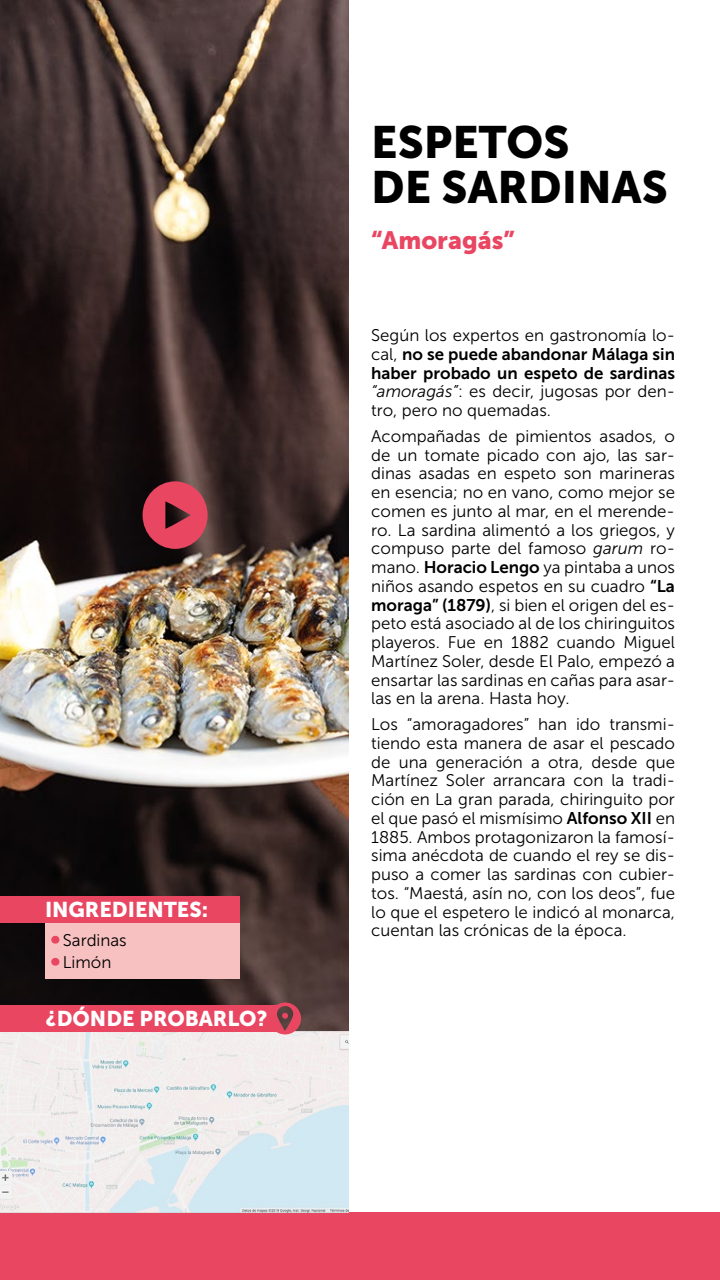
<style>
.page{position:relative;width:720px;height:1280px;background:#fff}
.page>*{position:absolute;margin:0;border:0;box-sizing:border-box;transform-origin:0 0}
.t1{font:45px/45px "Museo Sans 900";color:#000}
.t2{font:25px "Museo Sans 900";color:#e94662}
.t3{font:21.25px "Museo Sans 900";color:#fff}
.t4{font:16.88px/18.8px "Museo Sans 300";color:#000}
.t5{font:16.88px/18.8px "Museo Sans 700";color:#000}
.s1{font-family:"Museo Sans 300"}
.s2{font-style:italic}
.s3{font-family:"Museo Sans 700"}
</style>
<div class="page">
<div style="left:0;top:1212px;width:720px;height:68px;background:#e94662"></div>
<img style="left:0;top:0;width:349px;height:1212px">
<svg style="left:143px;top:481px;width:65px;height:68px;background:#b13c4f"></svg>
<div style="left:45px;top:922px;width:195px;height:57px;background:#f8c1c1"></div>
<div style="left:0;top:896px;width:240px;height:26px;background:#e94662"></div>
<div style="left:0;top:1005px;width:276px;height:27px;background:#e94662"></div>
<svg style="left:269px;top:1002px;width:32px;height:32px"></svg>
<div style="left:51px;top:936px;width:8px;height:8px;background:#e94662;border-radius:4px"></div>
<div style="left:51px;top:958px;width:8px;height:8px;background:#e94662;border-radius:4px"></div>
<p class="t3" style="left:45px;top:898px;width:165px">INGREDIENTES:</p>
<p class="t4" style="left:63px;top:929px;width:65px;line-height:22.2px">Sardinas<br>Limón</p>
<p class="t3" style="left:45px;top:1007px;width:224px">¿DÓNDE PROBARLO?</p>
<h1 class="t1" style="left:371px;top:119px;width:298px">ESPETOS<br>DE SARDINAS</h1>
<h2 class="t2" style="left:371px;top:226px;width:145px">“Amoragás”</h2>
<p class="t4" style="left:371px;top:326px;width:305px">Según los expertos en gastronomía lo-</p>
<p class="t5" style="left:371px;top:345px;width:305px"><span class="s1">cal,</span> no se puede abandonar Málaga sin haber probado un espeto de sardinas</p>
<p class="t4" style="left:371px;top:382px;width:305px"><span class="s2">“amoragás”</span>: es decir, jugosas por den&shy;tro, pero no quemadas.</p>
<p class="t4" style="left:371px;top:427px;width:305px;text-align:justify">Acompañadas de pimientos asados, o de un tomate picado con ajo, las sar&shy;dinas asadas en espeto son marineras en esencia; no en vano, como mejor se comen es junto al mar, en el merende&shy;ro. La sardina alimentó a los griegos, y compuso parte del famoso <span class="s2">garum</span> ro&shy;mano. <span class="s3">Horacio Lengo</span> ya pintaba a unos niños asando espetos en su cuadro <span class="s3">“La moraga” (1879)</span>, si bien el origen del es&shy;peto está asociado al de los chiringuitos playeros. Fue en 1882 cuando Miguel Martínez Soler, desde El Palo, empezó a ensartar las sardinas en cañas para asar&shy;las en la arena. Hasta hoy.</p>
<p class="t4" style="left:371px;top:715px;width:305px;text-align:justify">Los “amoragadores” han ido transmi&shy;tiendo esta manera de asar el pescado de una generación a otra, desde que Martínez Soler arrancara con la tradi&shy;ción en La gran parada, chiringuito por el que pasó el mismísimo <span class="s3">Alfonso XII</span> en 1885. Ambos protagonizaron la famosí&shy;sima anécdota de cuando el rey se dis&shy;puso a comer las sardinas con cubier&shy;tos. “Maestá, asín no, con los deos”, fue lo que el espetero le indicó al monarca, cuentan las crónicas de la época.</p>
</div>
